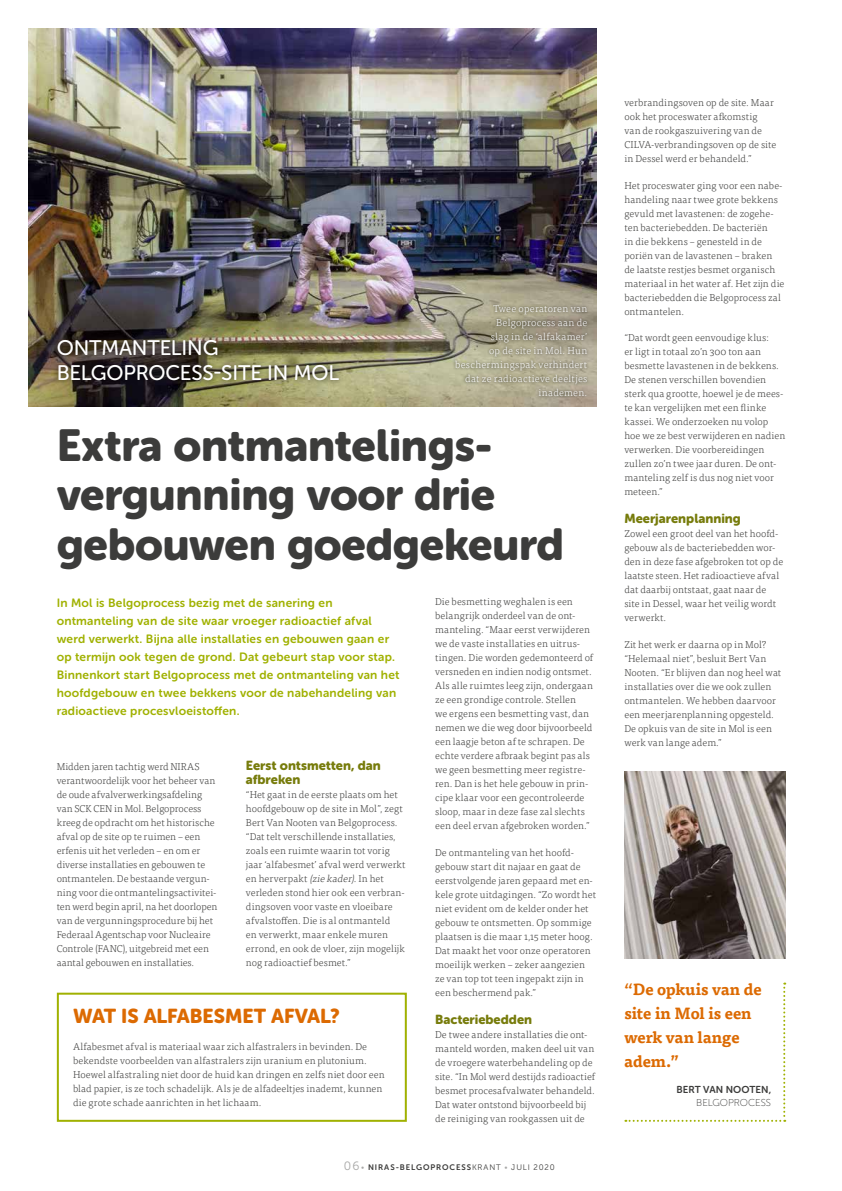
<style>
.page{position:relative;width:842px;height:1191px;background:#fff}
.page>*{position:absolute;margin:0;border:0;box-sizing:border-box;transform-origin:0 0}
.t1{font:44.5px/49.1px "Museo Sans Rounded 900";letter-spacing:-.005em;color:#3c3c3b}
.t2{font:21px/25.2px "Museo Sans Rounded 500";letter-spacing:-.005em;color:#fff}
.t3{font:20px "Museo Sans Rounded 900";letter-spacing:-.01em;color:#dc6a02}
.t4{font:700 16px/24px "Tisa OT";letter-spacing:-.005em;color:#dc6a02}
.t5{font:13px/14px "Museo Sans Rounded 900";color:#777c0c}
.t6{font:12px/18px "Museo Sans Rounded 700";letter-spacing:.02em;color:#a0b101}
.t7{font:300 10px/14px "Tisa OT";letter-spacing:.01em;color:#3c3c3b}
.t8{font:300 10px/14px "Tisa OT";letter-spacing:.03em;color:#fff;text-align:right}
.t9{font:10px "Museo Sans Rounded 700";letter-spacing:.005em;color:#3c3c3b}
.t10{font:10px "Museo Sans Rounded 100";letter-spacing:.005em;color:#3c3c3b}
.t11{font:8px "Museo Sans Rounded 700";letter-spacing:.115em;color:#3c3c3b}
.s1{font-style:italic}
.s2{font-family:"Museo Sans Rounded 300";font-size:12px;color:#a8a8a7}
.s3{font-family:"Museo Sans Rounded 300";color:#a8a8a7}
.s4{font-family:"Museo Sans Rounded 300"}
</style>
<div class="page">
<img style="left:28px;top:28px;width:568px;height:379px">
<div style="left:52px;top:334px;width:293px;height:52px;background:#000;opacity:.75"></div>
<svg style="left:625px;top:982px;width:160px;height:139px"></svg>
<img style="left:624px;top:771px;width:161px;height:187px">
<div style="left:57px;top:992px;width:350px;height:129px;border:2px solid #a0b101"></div>
<div style="left:453px;top:302px;width:137px;height:97px;background:#000;opacity:.75"></div>
<h2 class="t2" style="left:57px;top:335px;width:284px">ONTMANTELING<br>BELGOPROCESS-SITE IN MOL</h2>
<p class="t8" style="left:455px;top:302px;width:134px">Twee operatoren van<br>Belgoprocess aan de<br>slag in de ‘alfakamer’<br>op de site in Mol. Hun beschermingspak verhindert dat ze radioactieve deeltjes inademen.</p>
<h1 class="t1" style="left:57px;top:421px;width:509px">Extra ontmantelings&shy;vergunning voor drie gebouwen goedgekeurd</h1>
<p class="t6" style="left:57px;top:594px;width:344px">In Mol is Belgoprocess bezig met de sanering en ontmanteling van de site waar vroeger radioactief afval werd verwerkt. Bijna alle installaties en gebouwen gaan er op termijn ook tegen de grond. Dat gebeurt stap voor stap.<br>Binnenkort start Belgoprocess met de ontmanteling van het hoofdgebouw en twee bekkens voor de nabehandeling van radioactieve procesvloeistoffen.</p>
<p class="t7" style="left:435px;top:595px;width:159px">Die besmetting weghalen is een belangrijk onderdeel van de ont&shy;manteling. “Maar eerst verwijderen we de vaste installaties en uitrus&shy;tingen. Die worden gedemonteerd of versneden en indien nodig ontsmet.<br>Als alle ruimtes leeg zijn, ondergaan ze een grondige controle. Stellen<br>we ergens een besmetting vast, dan nemen we die weg door bijvoorbeeld een laagje beton af te schrapen. De echte verdere afbraak begint pas als we geen besmetting meer registre&shy;ren. Dan is het hele gebouw in prin&shy;cipe klaar voor een gecontroleerde sloop, maar in deze fase zal slechts een deel ervan afgebroken worden.”</p>
<p class="t7" style="left:435px;top:845px;width:162px">De ontmanteling van het hoofd&shy;gebouw start dit najaar en gaat de eerstvolgende jaren gepaard met en&shy;kele grote uitdagingen. “Zo wordt het niet evident om de kelder onder het gebouw te ontsmetten. Op sommige plaatsen is die maar 1,15 meter hoog.<br>Dat maakt het voor onze operatoren moeilijk werken – zeker aangezien ze van top tot teen ingepakt zijn in een beschermend pak.”</p>
<h3 class="t5" style="left:435px;top:1012px;width:98px">Bacteriebedden</h3>
<p class="t7" style="left:435px;top:1027px;width:161px">De twee andere installaties die ont&shy;manteld worden, maken deel uit van de vroegere waterbehandeling op de site. “In Mol werd destijds radioactief besmet procesafvalwater behandeld.<br>Dat water ontstond bijvoorbeeld bij de reiniging van rookgassen uit de</p>
<p class="t7" style="left:57px;top:760px;width:162px">Midden jaren tachtig werd NIRAS verantwoordelijk voor het beheer van de oude afvalverwerkingsafdeling van SCK CEN in Mol. Belgoprocess kreeg de opdracht om het historische afval op de site op te ruimen – een erfenis uit het verleden – en om er diverse installaties en gebouwen te ontmantelen. De bestaande vergun&shy;ning voor die ontmantelingsactivitei&shy;ten werd begin april, na het doorlopen van de vergunningsprocedure bij het Federaal Agentschap voor Nucleaire Controle (FANC), uitgebreid met een aantal gebouwen en installaties.</p>
<h3 class="t5" style="left:246px;top:758px;width:136px">Eerst ontsmetten, dan afbreken</h3>
<p class="t7" style="left:246px;top:788px;width:161px">“Het gaat in de eerste plaats om het hoofdgebouw op de site in Mol”, zegt Bert Van Nooten van Belgoprocess. “Dat telt verschillende installaties, zoals een ruimte waarin tot vorig jaar ‘alfabesmet’ afval werd verwerkt en herverpakt <span class="s1">(zie kader)</span>. In het verleden stond hier ook een verbran&shy;dingsoven voor vaste en vloeibare afvalstoffen. Die is al ontmanteld<br>en verwerkt, maar enkele muren errond, en ook de vloer, zijn mogelijk nog radioactief besmet.”</p>
<h3 class="t3" style="left:73px;top:1004px;width:269px">WAT IS ALFABESMET AFVAL?</h3>
<p class="t7" style="left:73px;top:1039px;width:313px">Alfabesmet afval is materiaal waar zich alfastralers in bevinden. De bekendste voorbeelden van alfastralers zijn uranium en plutonium.<br>Hoewel alfastraling niet door de huid kan dringen en zelfs niet door een blad papier, is ze toch schadelijk. Als je de alfadeeltjes inademt, kunnen die grote schade aanrichten in het lichaam.</p>
<p class="t11" style="left:344px;top:1163px;width:212px"><span class="s2">06</span><span class="s3">•</span> NIRAS-BELGOPROCESS<span class="s4">KRANT</span> <span class="s3">•</span> <span class="s4">JULI 2020</span></p>
<p class="t7" style="left:624px;top:96px;width:153px">verbrandingsoven op de site. Maar ook het proceswater afkomstig van de rookgaszuivering van de<br>CILVA-verbrandingsoven op de site in Dessel werd er behandeld.”</p>
<p class="t7" style="left:624px;top:178px;width:161px">Het proceswater ging voor een nabe&shy;handeling naar twee grote bekkens gevuld met lavastenen: de zogehe&shy;ten bacteriebedden. De bacteriën<br>in die bekkens – genesteld in de poriën van de lavastenen – braken de laatste restjes besmet organisch materiaal in het water af. Het zijn die bacteriebedden die Belgoprocess zal ontmantelen.</p>
<p class="t7" style="left:624px;top:331px;width:162px">“Dat wordt geen eenvoudige klus:<br>er ligt in totaal zo’n 300 ton aan besmette lavastenen in de bekkens.<br>De stenen verschillen bovendien sterk qua grootte, hoewel je de mees&shy;te kan vergelijken met een flinke kassei. We onderzoeken nu volop hoe we ze best verwijderen en nadien verwerken. Die voorbereidingen zullen zo’n twee jaar duren. De ont&shy;manteling zelf is dus nog niet voor meteen.”</p>
<h3 class="t5" style="left:624px;top:512px;width:118px">Meerjarenplanning</h3>
<p class="t7" style="left:624px;top:527px;width:160px">Zowel een groot deel van het hoofd&shy;gebouw als de bacteriebedden wor&shy;den in deze fase afgebroken tot op de laatste steen. Het radioactieve afval dat daarbij ontstaat, gaat naar de site in Dessel, waar het veilig wordt verwerkt.</p>
<p class="t7" style="left:624px;top:637px;width:158px">Zit het werk er daarna op in Mol? “Helemaal niet”, besluit Bert Van<br>Nooten. “Er blijven dan nog heel wat installaties over die we ook zullen ontmantelen. We hebben daarvoor een meerjarenplanning opgesteld.<br>De opkuis van de site in Mol is een werk van lange adem.”</p>
<h3 class="t4" style="left:624px;top:978px;width:139px">“De opkuis van de site in Mol is een werk van lange adem.”</h3>
<p class="t9" style="left:676px;top:1084px;width:96px">BERT VAN NOOTEN,</p>
<p class="t10" style="left:696px;top:1097px;width:76px">BELGOPROCESS</p>
</div>
